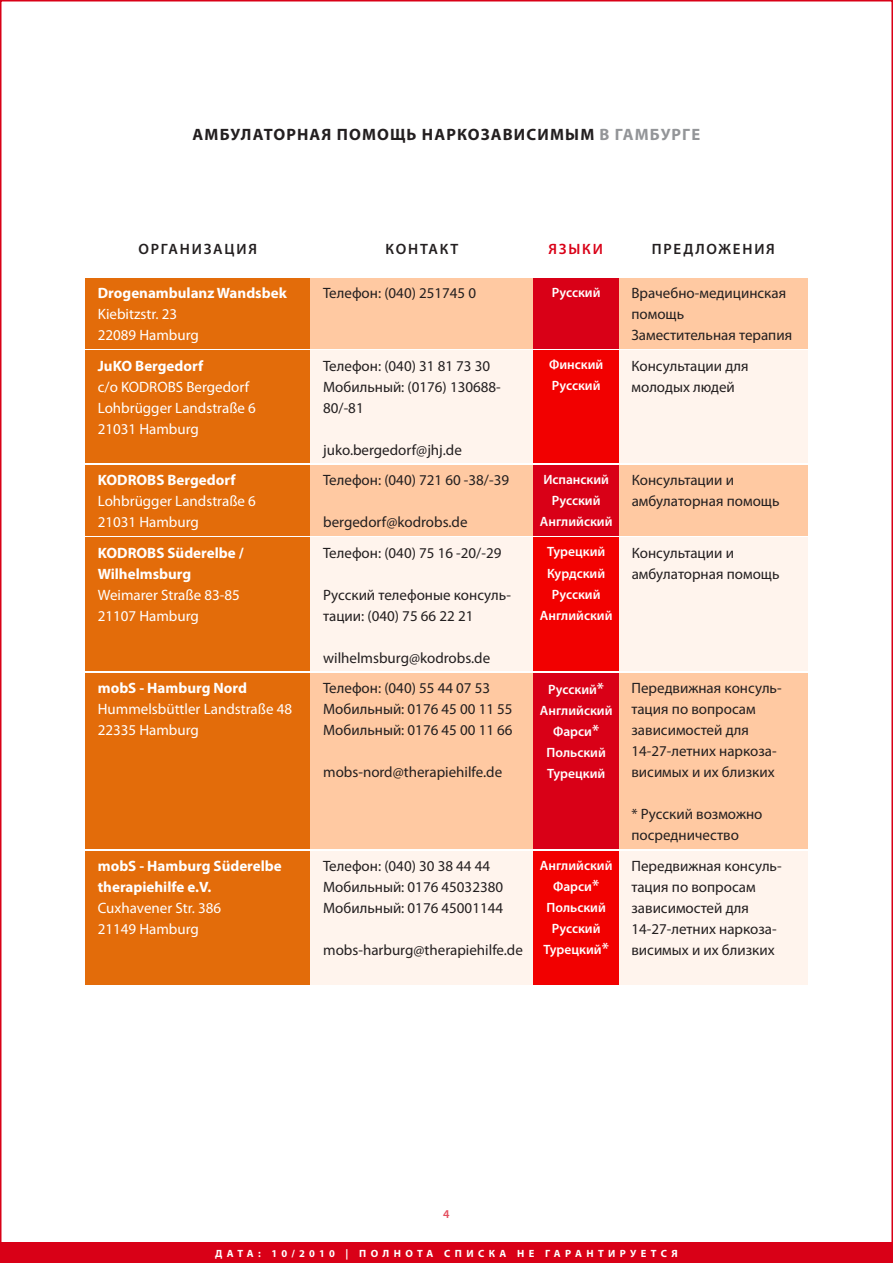
<style>
.page{position:relative;width:893px;height:1263px;background:#fff}
.page>*{position:absolute;margin:0;border:0;box-sizing:border-box;transform-origin:0 0}
.t1{font:700 16.5px "Myriad Pro";letter-spacing:.07em;color:#231f20}
.t2{font:15px/21px "Myriad Pro";color:#231f20}
.t3{font:15px "Myriad Pro";color:#fff}
.t4{font:700 15px/21px "Myriad Pro";color:#fff}
.t5{font:600 15px "Myriad Pro";letter-spacing:.12em;color:#231f20}
.t6{font:600 15px "Myriad Pro";letter-spacing:.12em;color:#d90017}
.t7{font:600 13.5px/21px "Myriad Pro";color:#fff;text-align:center}
.t8{font:600 12px "Myriad Pro";color:#e44d5d}
.t9{font:700 10.5px "Myriad Pro";letter-spacing:.42em;color:#fff}
.s1{color:#939598}
.s2{font-size:16.5px}
</style>
<div class="page">
<div style="left:0;top:1242px;width:893px;height:21px;background:#d90017"></div>
<div style="left:85px;top:673px;width:723px;height:176px;background:#e36c0a"></div>
<div style="left:310px;top:673px;width:224px;height:176px;background:#ffc9a2"></div>
<div style="left:619px;top:673px;width:189px;height:176px;background:#ffc9a2"></div>
<div style="left:534px;top:673px;width:85px;height:176px;background:#d90017"></div>
<div style="left:85px;top:851px;width:723px;height:133px;background:#e36c0a"></div>
<div style="left:310px;top:851px;width:224px;height:133px;background:#fff4ed"></div>
<div style="left:619px;top:851px;width:189px;height:133px;background:#fff4ed"></div>
<div style="left:534px;top:851px;width:85px;height:133px;background:#f20000"></div>
<div style="left:85px;top:538px;width:723px;height:133px;background:#e36c0a"></div>
<div style="left:310px;top:538px;width:224px;height:133px;background:#fff4ed"></div>
<div style="left:619px;top:538px;width:189px;height:133px;background:#fff4ed"></div>
<div style="left:534px;top:538px;width:85px;height:133px;background:#f20000"></div>
<div style="left:85px;top:465px;width:723px;height:70px;background:#e36c0a"></div>
<div style="left:310px;top:465px;width:224px;height:70px;background:#ffc9a2"></div>
<div style="left:619px;top:465px;width:189px;height:70px;background:#ffc9a2"></div>
<div style="left:534px;top:465px;width:85px;height:70px;background:#d90017"></div>
<div style="left:85px;top:351px;width:723px;height:112px;background:#e36c0a"></div>
<div style="left:310px;top:351px;width:224px;height:112px;background:#fff4ed"></div>
<div style="left:619px;top:351px;width:189px;height:112px;background:#fff4ed"></div>
<div style="left:534px;top:351px;width:85px;height:112px;background:#f20000"></div>
<div style="left:85px;top:279px;width:723px;height:70px;background:#e36c0a"></div>
<div style="left:310px;top:279px;width:224px;height:70px;background:#ffc9a2"></div>
<div style="left:619px;top:279px;width:189px;height:70px;background:#ffc9a2"></div>
<div style="left:534px;top:279px;width:85px;height:70px;background:#d90017"></div>
<p class="t1" style="left:193px;top:124px;width:509px">АМБУЛАТОРНАЯ ПОМОЩЬ НАРКОЗАВИСИМЫМ <span class="s1">В ГАМБУРГЕ</span></p>
<p class="t5" style="left:138px;top:239px;width:120px">OРГАНИЗАЦИЯ</p>
<p class="t5" style="left:386px;top:239px;width:74px">КОНТАКТ</p>
<p class="t6" style="left:548px;top:239px;width:56px">ЯЗЫКИ</p>
<p class="t5" style="left:652px;top:239px;width:125px">ПРЕДЛОЖЕНИЯ</p>
<p class="t4" style="left:98px;top:282px;width:191px">Drogenambulanz Wandsbek</p>
<p class="t3" style="left:98px;top:305px;width:81px">Kiebitzstr. 23</p>
<p class="t3" style="left:98px;top:326px;width:103px">22089 Hamburg</p>
<p class="t4" style="left:98px;top:354px;width:107px">JuKO Bergedorf</p>
<p class="t3" style="left:98px;top:377px;width:153px">c/o KODROBS Bergedorf</p>
<p class="t3" style="left:98px;top:398px;width:160px">Lohbrügger Landstraße 6</p>
<p class="t3" style="left:98px;top:419px;width:103px">21031 Hamburg</p>
<p class="t4" style="left:98px;top:469px;width:139px">KODROBS Bergedorf</p>
<p class="t3" style="left:98px;top:492px;width:160px">Lohbrügger Landstraße 6</p>
<p class="t3" style="left:98px;top:513px;width:103px">21031 Hamburg</p>
<p class="t4" style="left:98px;top:542px;width:147px">KODROBS Süderelbe /</p>
<p class="t4" style="left:98px;top:563px;width:95px">Wilhelmsburg</p>
<p class="t3" style="left:98px;top:585px;width:143px">Weimarer Straße 83-85</p>
<p class="t3" style="left:98px;top:606px;width:103px">21107 Hamburg</p>
<p class="t4" style="left:98px;top:677px;width:151px">mobS - Hamburg Nord</p>
<p class="t3" style="left:98px;top:700px;width:196px">Hummelsbüttler Landstraße 48</p>
<p class="t3" style="left:98px;top:721px;width:103px">22335 Hamburg</p>
<p class="t4" style="left:98px;top:855px;width:186px">mobS - Hamburg Süderelbe therapiehilfe e.V.</p>
<p class="t3" style="left:98px;top:898px;width:125px">Cuxhavener Str. 386</p>
<p class="t3" style="left:98px;top:919px;width:103px">21149 Hamburg</p>
<p class="t2" style="left:323px;top:282px;width:155px">Телефон: (040) 251745 0</p>
<p class="t2" style="left:631px;top:282px;width:156px">Врачебно-медицинская помощь</p>
<p class="t2" style="left:631px;top:324px;width:162px">Заместительная терапия</p>
<p class="t7" style="left:552px;top:282px;width:50px">Русский</p>
<p class="t2" style="left:323px;top:355px;width:169px">Телефон: (040) 31 81 73 30</p>
<p class="t2" style="left:323px;top:376px;width:179px">Мобильный: (0176) 130688-<br>80/-81</p>
<p class="t2" style="left:323px;top:439px;width:140px">juko.bergedorf@jhj.de</p>
<p class="t2" style="left:323px;top:469px;width:187px">Телефон: (040) 721 60 -38/-39</p>
<p class="t2" style="left:323px;top:511px;width:146px">bergedorf@kodrobs.de</p>
<p class="t2" style="left:323px;top:542px;width:180px">Телефон: (040) 75 16 -20/-29</p>
<p class="t2" style="left:323px;top:584px;width:189px">Русский телефоныe консуль&shy;тации: (040) 75 66 22 21</p>
<p class="t2" style="left:323px;top:647px;width:169px">wilhelmsburg@kodrobs.de</p>
<p class="t2" style="left:323px;top:677px;width:169px">Телефон: (040) 55 44 07 53</p>
<p class="t2" style="left:323px;top:698px;width:191px">Мобильный: 0176 45 00 11 55</p>
<p class="t2" style="left:323px;top:719px;width:191px">Мобильный: 0176 45 00 11 66</p>
<p class="t2" style="left:323px;top:761px;width:181px">mobs-nord@therapiehilfe.de</p>
<p class="t7" style="left:549px;top:354px;width:56px">Финский</p>
<p class="t7" style="left:552px;top:375px;width:50px">Русский</p>
<p class="t7" style="left:543px;top:468px;width:67px">Испанский</p>
<p class="t7" style="left:552px;top:489px;width:50px">Русский</p>
<p class="t7" style="left:540px;top:510px;width:74px">Aнглийский</p>
<p class="t7" style="left:547px;top:541px;width:60px">Турецкий</p>
<p class="t7" style="left:547px;top:562px;width:59px">Курдский</p>
<p class="t7" style="left:552px;top:583px;width:50px">Русский</p>
<p class="t7" style="left:540px;top:604px;width:74px">Aнглийский</p>
<p class="t7" style="left:540px;top:679px;width:74px">Русский<span class="s2">*<br></span>Aнглийский</p>
<p class="t7" style="left:546px;top:721px;width:61px">Фарси<span class="s2">*<br></span>Польский</p>
<p class="t7" style="left:547px;top:763px;width:60px">Турецкий</p>
<p class="t2" style="left:323px;top:855px;width:169px">Телефон: (040) 30 38 44 44</p>
<p class="t2" style="left:323px;top:876px;width:181px">Мобильный: 0176 45032380</p>
<p class="t2" style="left:323px;top:897px;width:181px">Мобильный: 0176 45001144</p>
<p class="t2" style="left:323px;top:939px;width:201px">mobs-harburg@therapiehilfe.de</p>
<p class="t7" style="left:540px;top:854px;width:74px">Aнглийский<br>Фарси<span class="s2">*</span></p>
<p class="t7" style="left:543px;top:896px;width:67px">Польский<br>Русский<br>Турецкий<span class="s2">*</span></p>
<p class="t2" style="left:631px;top:355px;width:119px">Консультации для молодых людей</p>
<p class="t2" style="left:632px;top:469px;width:149px">Консультации и амбулаторная помощь</p>
<p class="t2" style="left:632px;top:542px;width:149px">Консультации и амбулаторная помощь</p>
<p class="t2" style="left:631px;top:677px;width:152px">Передвижная консуль&shy;тация по вопросам зависимостей для</p>
<p class="t2" style="left:631px;top:740px;width:147px">14-27-летних наркоза&shy;висимых и их близких</p>
<p class="t2" style="left:631px;top:803px;width:133px">* Русский возможно посредничество</p>
<p class="t2" style="left:631px;top:855px;width:152px">Передвижная консуль&shy;тация по вопросам зависимостей для</p>
<p class="t2" style="left:631px;top:918px;width:147px">14-27-летних наркоза&shy;висимых и их близких</p>
<p class="t8" style="left:443px;top:1206px;width:8px">4</p>
<p class="t9" style="left:215px;top:1246px;width:464px">ДАТА: 10/2010 | ПОЛНОТА СПИСКА НЕ ГАРАНТИРУЕТСЯ</p>
</div>
